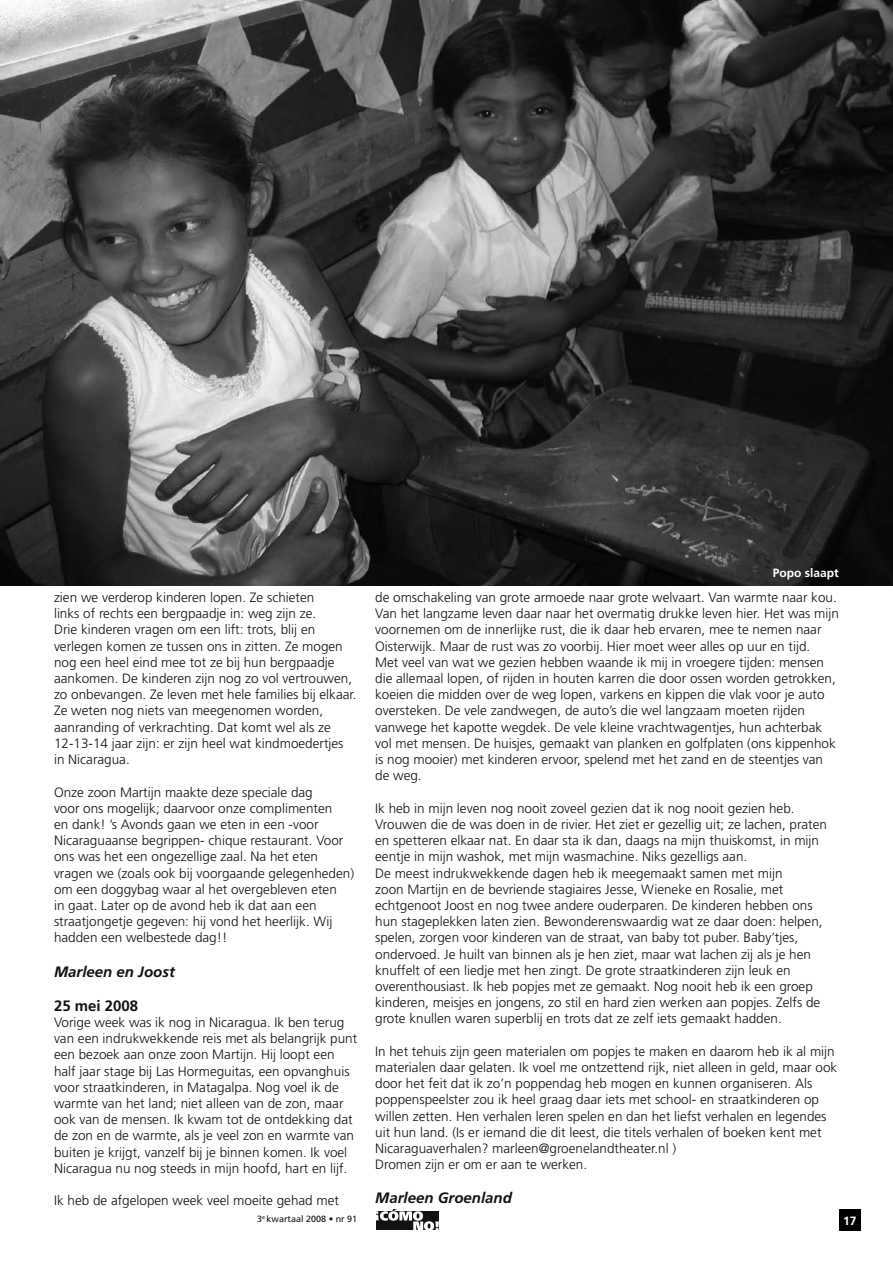
<style>
.page{position:relative;width:893px;height:1263px;background:#fff}
.page>*{position:absolute;margin:0;border:0;box-sizing:border-box;transform-origin:0 0}
.t1{font:italic 700 15px "Frutiger";color:#121212}
.t2{font:700 15px "Frutiger";color:#121212}
.t3{font:300 13.5px/16.2px "Frutiger";color:#121212}
.t4{font:700 12px "Frutiger";color:#fff}
.t5{font:9px "Frutiger";color:#121212}
</style>
<div class="page">
<svg style="left:376px;top:1209px;width:63px;height:21px"></svg>
<div style="left:839px;top:1209px;width:21px;height:21px;background:#000"></div>
<img style="left:0;top:0;width:893px;height:586px">
<p class="t3" style="left:54px;top:589px;width:304px">zien we verderop kinderen lopen. Ze schieten<br>links of rechts een bergpaadje in: weg zijn ze.<br>Drie kinderen vragen om een lift: trots, blij en verlegen komen ze tussen ons in zitten. Ze mogen nog een heel eind mee tot ze bij hun bergpaadje aankomen. De kinderen zijn nog zo vol vertrouwen, zo onbevangen. Ze leven met hele families bij elkaar.<br>Ze weten nog niets van meegenomen worden, aanranding of verkrachting. Dat komt wel als ze 12-13-14 jaar zijn: er zijn heel wat kindmoedertjes in Nicaragua.</p>
<p class="t3" style="left:54px;top:784px;width:302px">Onze zoon Martijn maakte deze speciale dag<br>voor ons mogelijk; daarvoor onze complimenten<br>en dank! ’s Avonds gaan we eten in een -voor Nicaraguaanse begrippen- chique restaurant. Voor ons was het een ongezellige zaal. Na het eten vragen we (zoals ook bij voorgaande gelegenheden) om een doggybag waar al het overgebleven eten<br>in gaat. Later op de avond heb ik dat aan een straatjongetje gegeven: hij vond het heerlijk. Wij hadden een welbestede dag!!</p>
<p class="t1" style="left:54px;top:962px;width:122px">Marleen en Joost</p>
<p class="t2" style="left:54px;top:997px;width:86px">25 mei 2008</p>
<p class="t3" style="left:54px;top:1014px;width:305px">Vorige week was ik nog in Nicaragua. Ik ben terug van een indrukwekkende reis met als belangrijk punt een bezoek aan onze zoon Martijn. Hij loopt een half jaar stage bij Las Hormeguitas, een opvanghuis voor straatkinderen, in Matagalpa. Nog voel ik de warmte van het land; niet alleen van de zon, maar ook van de mensen. Ik kwam tot de ontdekking dat de zon en de warmte, als je veel zon en warmte van buiten je krijgt, vanzelf bij je binnen komen. Ik voel Nicaragua nu nog steeds in mijn hoofd, hart en lijf.</p>
<p class="t3" style="left:54px;top:1192px;width:287px">Ik heb de afgelopen week veel moeite gehad met</p>
<p class="t4" style="left:773px;top:565px;width:68px">Popo slaapt</p>
<p class="t3" style="left:375px;top:589px;width:465px">de omschakeling van grote armoede naar grote welvaart. Van warmte naar kou.<br>Van het langzame leven daar naar het overmatig drukke leven hier. Het was mijn voornemen om de innerlijke rust, die ik daar heb ervaren, mee te nemen naar Oisterwijk. Maar de rust was zo voorbij. Hier moet weer alles op uur en tijd.<br>Met veel van wat we gezien hebben waande ik mij in vroegere tijden: mensen die allemaal lopen, of rijden in houten karren die door ossen worden getrokken, koeien die midden over de weg lopen, varkens en kippen die vlak voor je auto oversteken. De vele zandwegen, de auto’s die wel langzaam moeten rijden vanwege het kapotte wegdek. De vele kleine vrachtwagentjes, hun achterbak vol met mensen. De huisjes, gemaakt van planken en golfplaten (ons kippenhok is nog mooier) met kinderen ervoor, spelend met het zand en de steentjes van de weg.</p>
<p class="t3" style="left:375px;top:800px;width:453px">Ik heb in mijn leven nog nooit zoveel gezien dat ik nog nooit gezien heb.<br>Vrouwen die de was doen in de rivier. Het ziet er gezellig uit; ze lachen, praten en spetteren elkaar nat. En daar sta ik dan, daags na mijn thuiskomst, in mijn eentje in mijn washok, met mijn wasmachine. Niks gezelligs aan.<br>De meest indrukwekkende dagen heb ik meegemaakt samen met mijn<br>zoon Martijn en de bevriende stagiaires Jesse, Wieneke en Rosalie, met echtgenoot Joost en nog twee andere ouderparen. De kinderen hebben ons hun stageplekken laten zien. Bewonderenswaardig wat ze daar doen: helpen, spelen, zorgen voor kinderen van de straat, van baby tot puber. Baby’tjes, ondervoed. Je huilt van binnen als je hen ziet, maar wat lachen zij als je hen knuffelt of een liedje met hen zingt. De grote straatkinderen zijn leuk en overenthousiast. Ik heb popjes met ze gemaakt. Nog nooit heb ik een groep kinderen, meisjes en jongens, zo stil en hard zien werken aan popjes. Zelfs de grote knullen waren superblij en trots dat ze zelf iets gemaakt hadden.</p>
<p class="t3" style="left:375px;top:1043px;width:464px">In het tehuis zijn geen materialen om popjes te maken en daarom heb ik al mijn materialen daar gelaten. Ik voel me ontzettend rijk, niet alleen in geld, maar ook door het feit dat ik zo’n poppendag heb mogen en kunnen organiseren. Als poppenspeelster zou ik heel graag daar iets met school- en straatkinderen op willen zetten. Hen verhalen leren spelen en dan het liefst verhalen en legendes uit hun land. (Is er iemand die dit leest, die titels verhalen of boeken kent met Nicaraguaverhalen? marleen@groenelandtheater.nl )<br>Dromen zijn er om er aan te werken.</p>
<p class="t1" style="left:375px;top:1189px;width:138px">Marleen Groenland</p>
<p class="t5" style="left:257px;top:1214px;width:101px">3<sup>e</sup> kwartaal 2008 • nr 91</p>
<p class="t4" style="left:843px;top:1213px;width:15px">17</p>
</div>
